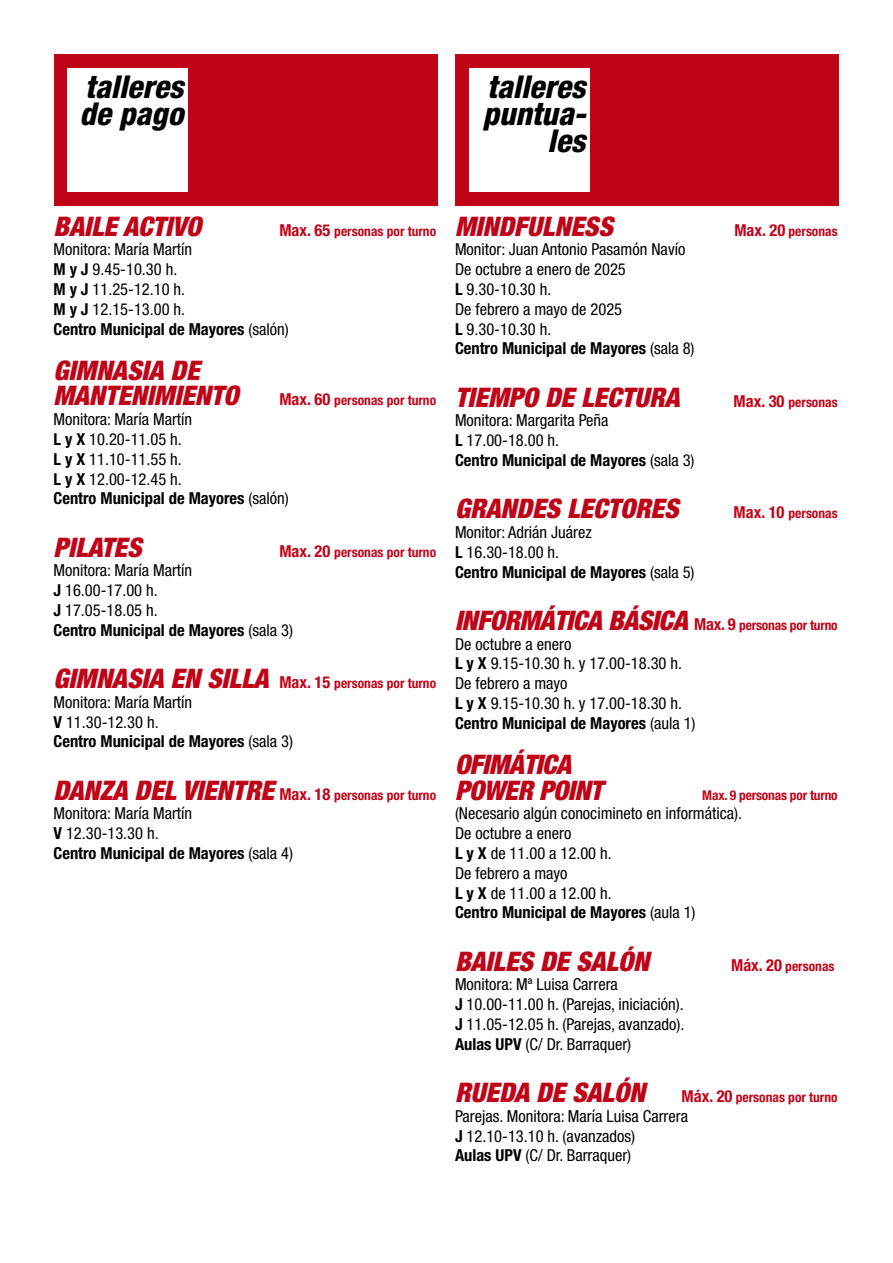
<style>
.page{position:relative;width:893px;height:1263px;background:#fff}
.page>*{position:absolute;margin:0;border:0;box-sizing:border-box;transform-origin:0 0}
.t1{font:italic 800 condensed 31.5px/27px "Helvetica Neue";color:#000;text-align:right}
.t2{font:italic 900 condensed 27px/25.5px "Helvetica Neue";color:#c00418}
.t3{font:condensed 16.5px/19.8px "Helvetica Neue";color:#000}
.t4{font:700 condensed 13.5px "Helvetica Neue";color:#c00418}
.s1{font-size:16.5px}
.s2{font-weight:700}
.s3{font-weight:900;font-style:italic;font-size:27px}
.s4{font-weight:700;font-style:normal;font-size:16.5px}
.s5{font-weight:700;font-style:normal;font-size:13.5px}
</style>
<div class="page">
<div style="left:455px;top:54px;width:384px;height:151px;background:#c00418"></div>
<div style="left:469px;top:68px;width:121px;height:123px;background:#fff"></div>
<div style="left:54px;top:54px;width:383px;height:151px;background:#c00418"></div>
<div style="left:67px;top:68px;width:121px;height:123px;background:#fff"></div>
<h1 class="t1" style="left:80px;top:72px;width:105px;text-align:left">talleres de pago</h1>
<h1 class="t1" style="left:483px;top:72px;width:106px">talleres puntua&shy;les</h1>
<h2 class="t2" style="left:54px;top:213px;width:149px">BAILE ACTIVO</h2>
<p class="t4" style="left:279px;top:223px;width:158px"><span class="s1">Max. 65</span> personas por turno</p>
<p class="t3" style="left:54px;top:239px;width:237px">Monitora: María Martín<br><span class="s2">M y J</span> 9.45-10.30 h.<br><span class="s2">M y J</span> 11.25-12.10 h.<br><span class="s2">M y J</span> 12.15-13.00 h.<br><span class="s2">Centro Municipal de Mayores</span> (salón)</p>
<h2 class="t2" style="left:54px;top:357px;width:186px">GIMNASIA DE<br>MANTENIMIENTO</h2>
<p class="t4" style="left:279px;top:392px;width:158px"><span class="s1">Max. 60</span> personas por turno</p>
<p class="t3" style="left:54px;top:409px;width:237px">Monitora: María Martín<br><span class="s2">L y X</span> 10.20-11.05 h.<br><span class="s2">L y X</span> 11.10-11.55 h.<br><span class="s2">L y X</span> 12.00-12.45 h.<br><span class="s2">Centro Municipal de Mayores</span> (salón)</p>
<h2 class="t2" style="left:54px;top:534px;width:90px">PILATES</h2>
<p class="t4" style="left:279px;top:544px;width:158px"><span class="s1">Max. 20</span> personas por turno</p>
<p class="t3" style="left:54px;top:560px;width:241px">Monitora: María Martín<br><span class="s2">J</span> 16.00-17.00 h.<br><span class="s2">J</span> 17.05-18.05 h.<br><span class="s2">Centro Municipal de Mayores</span> (sala 3)</p>
<p class="t4" style="left:54px;top:675px;width:384px"><span class="s3">GIMNASIA EN SILLA</span> <span class="s1">Max. 15</span> personas por turno</p>
<p class="t3" style="left:54px;top:692px;width:241px">Monitora: María Martín<br><span class="s2">V</span> 11.30-12.30 h.<br><span class="s2">Centro Municipal de Mayores</span> (sala 3)</p>
<p class="t4" style="left:54px;top:787px;width:384px"><span class="s3">DANZA DEL VIENTRE</span> <span class="s1">Max. 18</span> personas por turno</p>
<p class="t3" style="left:54px;top:803px;width:241px">Monitora: María Martín<br><span class="s2">V</span> 12.30-13.30 h.<br><span class="s2">Centro Municipal de Mayores</span> (sala 4)</p>
<h2 class="t2" style="left:455px;top:213px;width:159px">MINDFULNESS</h2>
<p class="t4" style="left:734px;top:223px;width:105px"><span class="s1">Max. 20</span> personas</p>
<p class="t3" style="left:455px;top:239px;width:241px">Monitor: Juan Antonio Pasamón Navío<br>De octubre a enero de 2025<br><span class="s2">L</span> 9.30-10.30 h.<br>De febrero a mayo de 2025<br><span class="s2">L</span> 9.30-10.30 h.<br><span class="s2">Centro Municipal de Mayores</span> (sala 8)</p>
<h2 class="t2" style="left:455px;top:384px;width:226px">TIEMPO DE LECTURA</h2>
<p class="t4" style="left:734px;top:394px;width:106px"><span class="s1">Max. 30</span> personas</p>
<p class="t3" style="left:455px;top:410px;width:241px">Monitora: Margarita Peña<br><span class="s2">L</span> 17.00-18.00 h.<br><span class="s2">Centro Municipal de Mayores</span> (sala 3)</p>
<h2 class="t2" style="left:455px;top:495px;width:225px">GRANDES LECTORES</h2>
<p class="t4" style="left:734px;top:505px;width:106px"><span class="s1">Max. 10</span> personas</p>
<p class="t3" style="left:455px;top:522px;width:241px">Monitor: Adrián Juárez<br><span class="s2">L</span> 16.30-18.00 h.<br><span class="s2">Centro Municipal de Mayores</span> (sala 5)</p>
<h2 class="t2" style="left:455px;top:607px;width:384px">INFORMÁTICA BÁSICA <span class="s4">Max. 9</span> <span class="s5">personas por turno</span></h2>
<p class="t3" style="left:455px;top:634px;width:242px">De octubre a enero<br><span class="s2">L y X</span> 9.15-10.30 h. y 17.00-18.30 h.<br>De febrero a mayo<br><span class="s2">L y X</span> 9.15-10.30 h. y 17.00-18.30 h.<br><span class="s2">Centro Municipal de Mayores</span> (aula 1)</p>
<h2 class="t2" style="left:455px;top:751px;width:149px">OFIMÁTICA<br>POWER POINT</h2>
<p class="t4" style="left:702px;top:787px;width:137px">Max. 9 personas por turno</p>
<p class="t3" style="left:455px;top:803px;width:289px">(Necesario algún conocimineto en informática).<br>De octubre a enero<br><span class="s2">L y X</span> de 11.00 a 12.00 h.<br>De febrero a mayo<br><span class="s2">L y X</span> de 11.00 a 12.00 h.<br><span class="s2">Centro Municipal de Mayores</span> (aula 1)</p>
<h2 class="t2" style="left:455px;top:948px;width:196px">BAILES DE SALÓN</h2>
<p class="t4" style="left:731px;top:958px;width:105px"><span class="s1">Máx. 20</span> personas</p>
<p class="t3" style="left:455px;top:974px;width:231px">Monitora: Mª Luisa Carrera<br><span class="s2">J</span> 10.00-11.00 h. (Parejas, iniciación).<br><span class="s2">J</span> 11.05-12.05 h. (Parejas, avanzado).<br><span class="s2">Aulas UPV</span> (C/ Dr. Barraquer)</p>
<h2 class="t2" style="left:455px;top:1079px;width:192px">RUEDA DE SALÓN</h2>
<p class="t4" style="left:682px;top:1089px;width:158px"><span class="s1">Máx. 20</span> personas por turno</p>
<p class="t3" style="left:455px;top:1106px;width:234px">Parejas. Monitora: María Luisa Carrera<br><span class="s2">J</span> 12.10-13.10 h. (avanzados)<br><span class="s2">Aulas UPV</span> (C/ Dr. Barraquer)</p>
</div>
